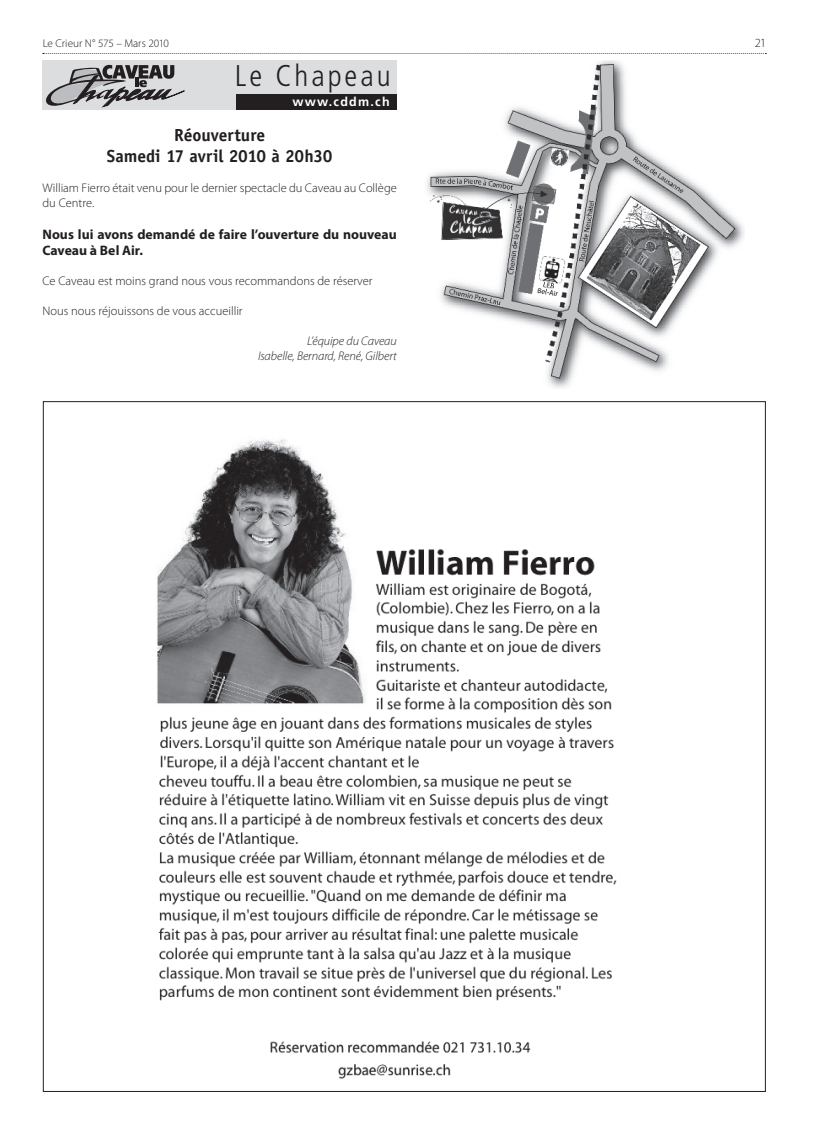
<style>
.page{position:relative;width:815px;height:1134px;background:#fff}
.page>*{position:absolute;margin:0;border:0;box-sizing:border-box;transform-origin:0 0}
.t1{font:300 condensed 30px "Frutiger";letter-spacing:.1em;color:#231f20}
.t2{font:700 17.5px/21px "Officina Sans Std";letter-spacing:-.005em;color:#231f20;text-align:center}
.t3{font:700 13.75px/16.5px "Myriad Pro";color:#231f20}
.t4{font:300 12.5px/15px "Myriad Pro";color:#231f20}
.t5{font:italic 300 12.5px/15px "Myriad Pro";letter-spacing:-.005em;color:#231f20;text-align:right}
.t6{font:700 12.5px "Frutiger";letter-spacing:.1em;color:#fff}
.t7{font:300 11.25px "Myriad Pro";letter-spacing:-.005em;color:#231f20}
</style>
<div class="page">
<svg style="left:43px;top:53px;width:723px;height:1px"></svg>
<div style="left:43px;top:60px;width:354px;height:49px;background:#dcdddf"></div>
<div style="left:236px;top:94px;width:161px;height:15px;background:#231f20"></div>
<svg style="left:46px;top:65px;width:138px;height:43px"></svg>
<img style="left:157px;top:439px;width:460px;height:640px">
<img style="left:426px;top:60px;width:318px;height:328px">
<p class="t7" style="left:43px;top:36px;width:128px">Le Crieur N° 575 – Mars 2010</p>
<p class="t4" style="left:755px;top:36px;width:13px">21</p>
<h1 class="t1" style="left:235px;top:59px;width:157px">Le Chapeau</h1>
<p class="t6" style="left:292px;top:94px;width:99px">www.cddm.ch</p>
<h2 class="t2" style="left:107px;top:125px;width:227px">Réouverture<br>Samedi 17 avril 2010 à 20h30</h2>
<p class="t4" style="left:43px;top:181px;width:356px">William Fierro était venu pour le dernier spectacle du Caveau au Collège du Centre.</p>
<p class="t3" style="left:43px;top:226px;width:356px">Nous lui avons demandé de faire l’ouverture du nouveau<br>Caveau à Bel Air.</p>
<p class="t4" style="left:43px;top:274px;width:332px">Ce Caveau est moins grand nous vous recommandons de réserver</p>
<p class="t4" style="left:43px;top:304px;width:202px">Nous nous réjouissons de vous accueillir</p>
<p class="t5" style="left:258px;top:334px;width:140px">L’équipe du Caveau<br>Isabelle, Bernard, René, Gilbert</p>
</div>
